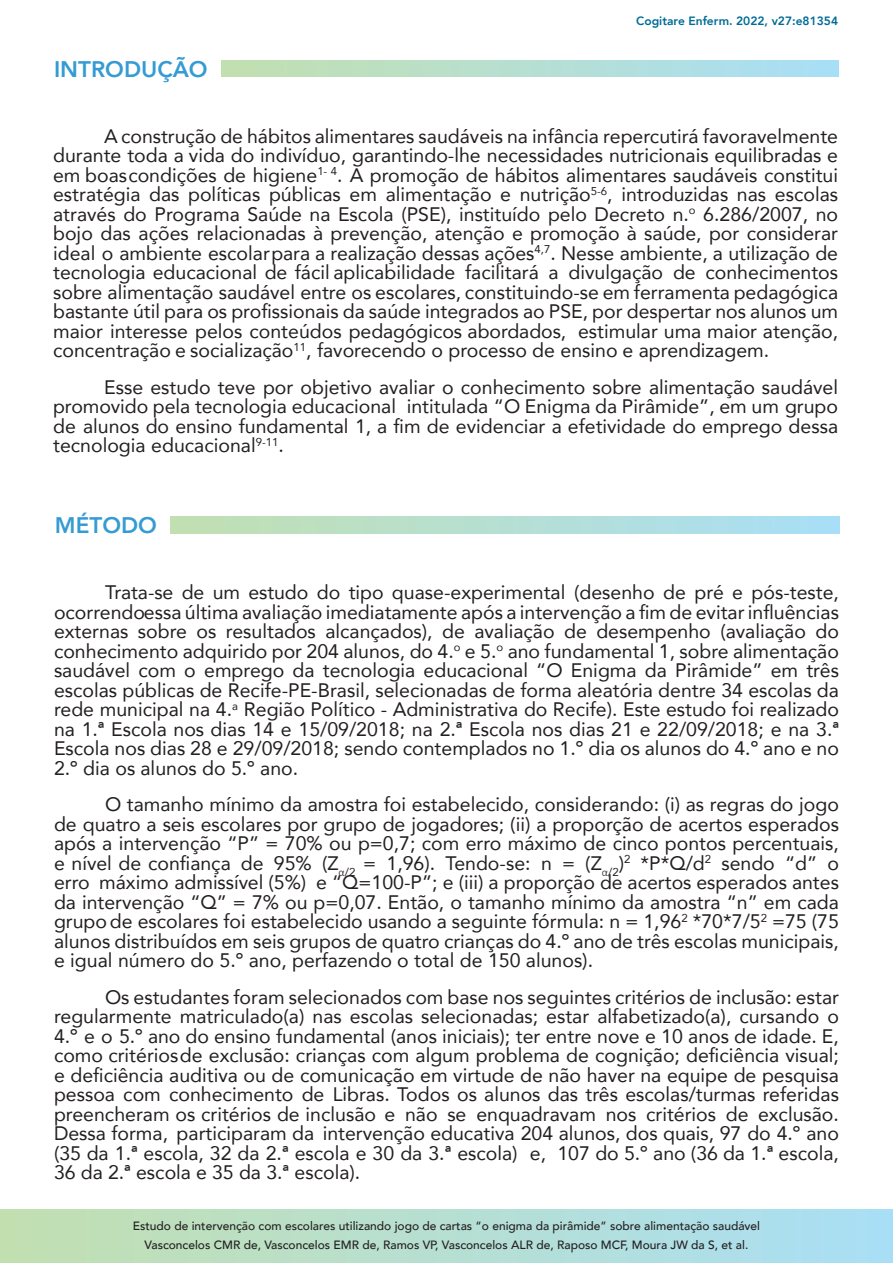
<style>
.page{position:relative;width:893px;height:1263px;background:#fff}
.page>*{position:absolute;margin:0;border:0;box-sizing:border-box;transform-origin:0 0}
.t1{font:800 22.5px "Avenir";color:#349bd3}
.TEXTO{font:19.5px/19.5px "Avenir";color:#231f20;text-align:justify}
.t2{font:500 12px/18.6px "Avenir";color:#231f20;text-align:center}
.t3{font:800 12px "Avenir";color:#006c95}
</style>
<div class="page">
<svg style="left:0;top:1209px;width:893px;height:54px;background:#b6dfd2"></svg>
<div style="left:221px;top:60px;width:618px;height:17px;background:linear-gradient(to right,#c3dfaf,#a9dff7)"></div>
<div style="left:171px;top:517px;width:669px;height:16px;background:linear-gradient(to right,#c2dfb1,#a9dff7)"></div>
<p class="t1" style="left:54px;top:48px;width:155px">INTRODUÇÃO</p>
<p class="t3" style="left:636px;top:10px;width:203px">Cogitare Enferm. 2022, v27:e81354</p>
<p class="TEXTO" style="left:53px;top:126px;width:786px;text-indent:51px">A construção de hábitos alimentares saudáveis na infância repercutirá favoravelmente durante toda a vida do indivíduo, garantindo-lhe necessidades nutricionais equilibradas e em boas condições de higiene<sup>1-</sup> <sup>4</sup>. A promoção de hábitos alimentares saudáveis constitui estratégia das políticas públicas em alimentação e nutrição<sup>5-6</sup>, introduzidas nas escolas através do Programa Saúde na Escola (PSE), instituído pelo Decreto n.<sup>o</sup> 6.286/2007, no bojo das ações relacionadas à prevenção, atenção e promoção à saúde, por considerar ideal o ambiente escolar para a realização dessas ações<sup>4,7</sup>. Nesse ambiente, a utilização de tecnologia educacional de fácil aplicabilidade facilitará a divulgação de conhecimentos sobre alimentação saudável entre os escolares, constituindo-se em ferramenta pedagógica bastante útil para os profissionais da saúde integrados ao PSE, por despertar nos alunos um maior interesse pelos conteúdos pedagógicos abordados, estimular uma maior atenção, concentração e socialização<sup>11</sup>, favorecendo o processo de ensino e aprendizagem.</p>
<p class="TEXTO" style="left:53px;top:377px;width:786px;text-indent:51px">Esse estudo teve por objetivo avaliar o conhecimento sobre alimentação saudável promovido pela tecnologia educacional intitulada “O Enigma da Pirâmide”, em um grupo de alunos do ensino fundamental 1, a fim de evidenciar a efetividade do emprego dessa tecnologia educacional<sup>9-11</sup>.</p>
<p class="t1" style="left:55px;top:505px;width:104px">MÉTODO</p>
<p class="TEXTO" style="left:54px;top:582px;width:786px;text-indent:51px">Trata-se de um estudo do tipo quase-experimental (desenho de pré e pós-teste, ocorrendo essa última avaliação imediatamente após a intervenção a fim de evitar influências externas sobre os resultados alcançados), de avaliação de desempenho (avaliação do conhecimento adquirido por 204 alunos, do 4.<sup>o</sup> e 5.<sup>o</sup> ano fundamental 1, sobre alimentação saudável com o emprego da tecnologia educacional “O Enigma da Pirâmide” em três escolas públicas de Recife-PE-Brasil, selecionadas de forma aleatória dentre 34 escolas da rede municipal na 4.<sup>a</sup> Região Político - Administrativa do Recife). Este estudo foi realizado na 1.ª Escola nos dias 14 e 15/09/2018; na 2.ª Escola nos dias 21 e 22/09/2018; e na 3.ª Escola nos dias 28 e 29/09/2018; sendo contemplados no 1.º dia os alunos do 4.º ano e no 2.º dia os alunos do 5.º ano.</p>
<p class="TEXTO" style="left:54px;top:794px;width:786px;text-indent:51px">O tamanho mínimo da amostra foi estabelecido, considerando: (i) as regras do jogo de quatro a seis escolares por grupo de jogadores; (ii) a proporção de acertos esperados após a intervenção “P” = 70% ou p=0,7; com erro máximo de cinco pontos percentuais, e nível de confiança de 95% (Z<sub>α</sub><sub>/2</sub> = 1,96). Tendo-se: n = (Z<sub>α</sub><sub>/2</sub>)<sup>2</sup> *P*Q/d<sup>2</sup> sendo “d” o erro máximo admissível (5%) e “Q=100-P”; e (iii) a proporção de acertos esperados antes da intervenção “Q” = 7% ou p=0,07. Então, o tamanho mínimo da amostra “n” em cada grupo de escolares foi estabelecido usando a seguinte fórmula: n = 1,96<sup>2</sup> *70*7/5<sup>2</sup> =75 (75 alunos distribuídos em seis grupos de quatro crianças do 4.º ano de três escolas municipais, e igual número do 5.º ano, perfazendo o total de 150 alunos).</p>
<p class="TEXTO" style="left:54px;top:987px;width:786px;text-indent:51px">Os estudantes foram selecionados com base nos seguintes critérios de inclusão: estar regularmente matriculado(a) nas escolas selecionadas; estar alfabetizado(a), cursando o 4.º e o 5.º ano do ensino fundamental (anos iniciais); ter entre nove e 10 anos de idade. E, como critérios de exclusão: crianças com algum problema de cognição; deficiência visual; e deficiência auditiva ou de comunicação em virtude de não haver na equipe de pesquisa pessoa com conhecimento de Libras. Todos os alunos das três escolas/turmas referidas preencheram os critérios de inclusão e não se enquadravam nos critérios de exclusão.<br>Dessa forma, participaram da intervenção educativa 204 alunos, dos quais, 97 do 4.º ano (35 da 1.ª escola, 32 da 2.ª escola e 30 da 3.ª escola) e, 107 do 5.º ano (36 da 1.ª escola, 36 da 2.ª escola e 35 da 3.ª escola).</p>
<p class="t2" style="left:133px;top:1216px;width:629px">Estudo de intervenção com escolares utilizando jogo de cartas “o enigma da pirâmide” sobre alimentação saudável<br>Vasconcelos CMR de, Vasconcelos EMR de, Ramos VP, Vasconcelos ALR de, Raposo MCF, Moura JW da S, et al.</p>
</div>
